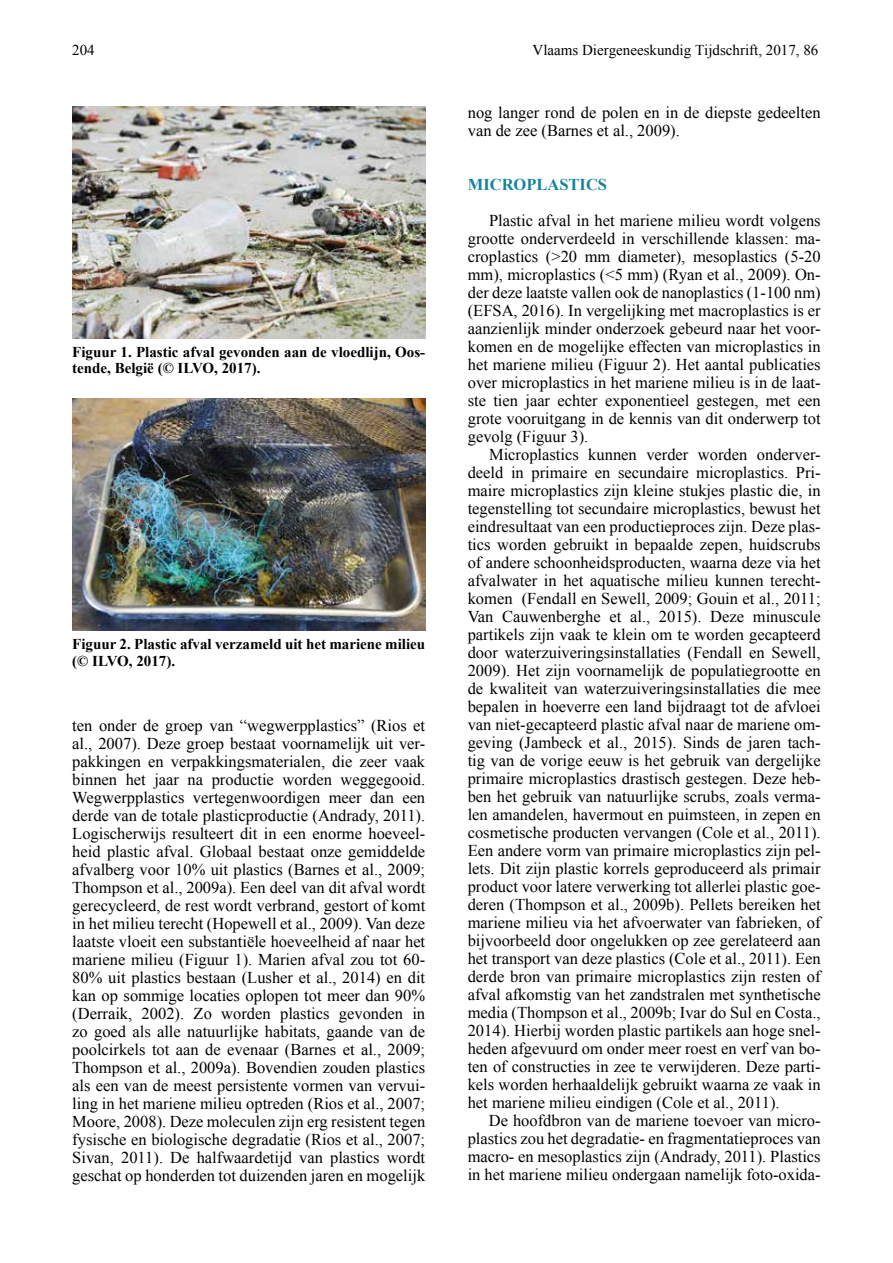
<style>
.page{position:relative;width:893px;height:1263px;background:#fff}
.page>*{position:absolute;margin:0;border:0;box-sizing:border-box;transform-origin:0 0}
.t1{font:16.5px/18px "Times New Roman";color:#000;text-align:justify}
.t2{font:700 16.5px "Times New Roman";color:#16839d}
.t3{font:700 15px/16.5px "Times New Roman";color:#000}
.t4{font:15px "Times New Roman";color:#000}
</style>
<div class="page">
<img style="left:72px;top:106px;width:353px;height:232px">
<img style="left:72px;top:399px;width:353px;height:231px">
<p class="t4" style="left:72px;top:40px;width:24px">204</p>
<p class="t4" style="left:533px;top:40px;width:287px">Vlaams Diergeneeskundig Tijdschrift, 2017, 86</p>
<p class="t3" style="left:72px;top:343px;width:354px">Figuur 1. Plastic afval gevonden aan de vloedlijn, Oos&shy;tende, België (© ILVO, 2017).</p>
<p class="t3" style="left:72px;top:635px;width:354px">Figuur 2. Plastic afval verzameld uit het mariene milieu (© ILVO, 2017).</p>
<p class="t1" style="left:72px;top:716px;width:354px">ten onder de groep van “wegwerpplastics” (Rios et al., 2007). Deze groep bestaat voornamelijk uit ver&shy;pakkingen en verpakkingsmaterialen, die zeer vaak binnen het jaar na productie worden weggegooid.<br>Wegwerpplastics vertegenwoordigen meer dan een derde van de totale plasticproductie (Andrady, 2011).<br>Logischerwijs resulteert dit in een enorme hoeveel&shy;heid plastic afval. Globaal bestaat onze gemiddelde afvalberg voor 10% uit plastics (Barnes et al., 2009; Thompson et al., 2009a). Een deel van dit afval wordt gerecycleerd, de rest wordt verbrand, gestort of komt in het milieu terecht (Hopewell et al., 2009). Van deze laatste vloeit een substantiële hoeveelheid af naar het mariene milieu (Figuur 1). Marien afval zou tot 60- 80% uit plastics bestaan (Lusher et al., 2014) en dit kan op sommige locaties oplopen tot meer dan 90% (Derraik, 2002). Zo worden plastics gevonden in zo goed als alle natuurlijke habitats, gaande van de poolcirkels tot aan de evenaar (Barnes et al., 2009; Thompson et al., 2009a). Bovendien zouden plastics als een van de meest persistente vormen van vervui&shy;ling in het mariene milieu optreden (Rios et al., 2007; Moore, 2008). Deze moleculen zijn erg resistent tegen fysische en biologische degradatie (Rios et al., 2007; Sivan, 2011). De halfwaardetijd van plastics wordt geschat op honderden tot duizenden jaren en mogelijk</p>
<p class="t1" style="left:468px;top:103px;width:354px">nog langer rond de polen en in de diepste gedeelten van de zee (Barnes et al., 2009).</p>
<p class="t2" style="left:468px;top:173px;width:141px">MICROPLASTICS</p>
<p class="t1" style="left:468px;top:211px;width:354px;text-indent:21px">Plastic afval in het mariene milieu wordt volgens grootte onderverdeeld in verschillende klassen: ma&shy;croplastics (&gt;20 mm diameter), mesoplastics (5-20 mm), microplastics (&lt;5 mm) (Ryan et al., 2009). On&shy;der deze laatste vallen ook de nanoplastics (1-100 nm) (EFSA, 2016). In vergelijking met macroplastics is er aanzienlijk minder onderzoek gebeurd naar het voor&shy;komen en de mogelijke effecten van microplastics in het mariene milieu (Figuur 2). Het aantal publicaties over microplastics in het mariene milieu is in de laat&shy;ste tien jaar echter exponentieel gestegen, met een grote vooruitgang in de kennis van dit onderwerp tot gevolg (Figuur 3).</p>
<p class="t1" style="left:468px;top:445px;width:354px;text-indent:21px">Microplastics kunnen verder worden onderver&shy;deeld in primaire en secundaire microplastics. Pri&shy;maire microplastics zijn kleine stukjes plastic die, in tegenstelling tot secundaire microplastics, bewust het eindresultaat van een productieproces zijn. Deze plas&shy;tics worden gebruikt in bepaalde zepen, huidscrubs of andere schoonheidsproducten, waarna deze via het afvalwater in het aquatische milieu kunnen terecht&shy;komen (Fendall en Sewell, 2009; Gouin et al., 2011; Van Cauwenberghe et al., 2015). Deze minuscule partikels zijn vaak te klein om te worden gecapteerd door waterzuiveringsinstallaties (Fendall en Sewell, 2009). Het zijn voornamelijk de populatiegrootte en de kwaliteit van waterzuiveringsinstallaties die mee bepalen in hoeverre een land bijdraagt tot de afvloei van niet-gecapteerd plastic afval naar de mariene om&shy;geving (Jambeck et al., 2015). Sinds de jaren tach&shy;tig van de vorige eeuw is het gebruik van dergelijke primaire microplastics drastisch gestegen. Deze heb&shy;ben het gebruik van natuurlijke scrubs, zoals verma&shy;len amandelen, havermout en puimsteen, in zepen en cosmetische producten vervangen (Cole et al., 2011).<br>Een andere vorm van primaire microplastics zijn pel&shy;lets. Dit zijn plastic korrels geproduceerd als primair product voor latere verwerking tot allerlei plastic goe&shy;deren (Thompson et al., 2009b). Pellets bereiken het mariene milieu via het afvoerwater van fabrieken, of bijvoorbeeld door ongelukken op zee gerelateerd aan het transport van deze plastics (Cole et al., 2011). Een derde bron van primaire microplastics zijn resten of afval afkomstig van het zandstralen met synthetische media (Thompson et al., 2009b; Ivar do Sul en Costa., 2014). Hierbij worden plastic partikels aan hoge snel&shy;heden afgevuurd om onder meer roest en verf van bo&shy;ten of constructies in zee te verwijderen. Deze parti&shy;kels worden herhaaldelijk gebruikt waarna ze vaak in het mariene milieu eindigen (Cole et al., 2011).</p>
<p class="t1" style="left:468px;top:1111px;width:354px;text-indent:21px">De hoofdbron van de mariene toevoer van micro&shy;plastics zou het degradatie- en fragmentatieproces van macro- en mesoplastics zijn (Andrady, 2011). Plastics in het mariene milieu ondergaan namelijk foto-oxida-</p>
</div>
